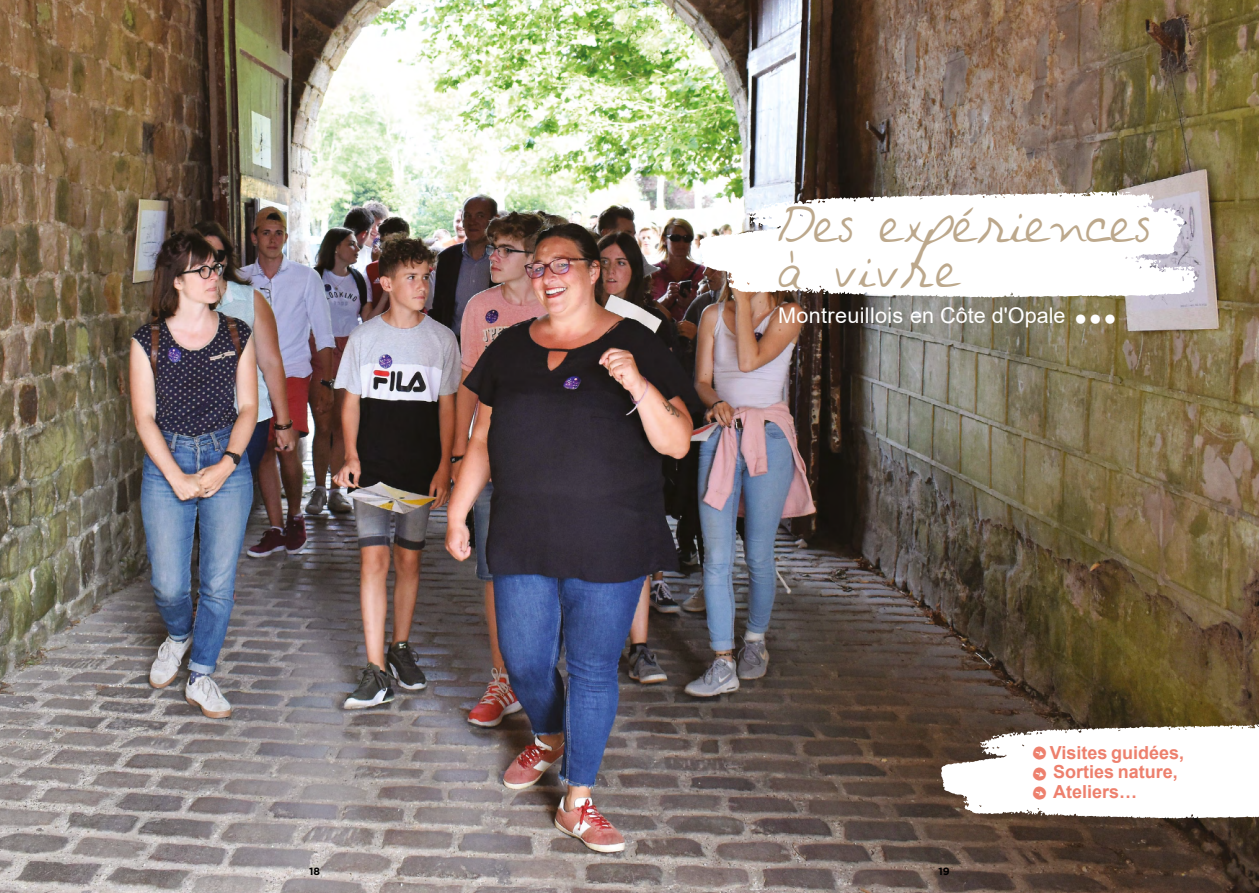
<style>
.page{position:relative;width:1259px;height:893px;background:#fff}
.page>*{position:absolute;margin:0;border:0;box-sizing:border-box;transform-origin:0 0}
.t1{font:42px/45px "Avantque...";letter-spacing:-.03em;color:#bca88c}
.t2{font:21.6px "Arial";letter-spacing:.015em;color:#fff}
.t3{font:700 18px "Arial";color:#ed806d}
.t4{font:700 10.5px "Gotham HTF";color:#000}
</style>
<div class="page">
<img style="left:0;top:0;width:1259px;height:893px">
<svg style="left:699px;top:191px;width:498px;height:107px"></svg>
<svg style="left:1187px;top:266px;width:7px;height:4px"></svg>
<svg style="left:805px;top:200px;width:6px;height:3px"></svg>
<svg style="left:1125px;top:191px;width:5px;height:3px"></svg>
<svg style="left:1153px;top:260px;width:8px;height:3px"></svg>
<svg style="left:763px;top:203px;width:9px;height:5px"></svg>
<svg style="left:1076px;top:314px;width:9px;height:10px"></svg>
<svg style="left:1091px;top:314px;width:23px;height:10px"></svg>
<svg style="left:941px;top:724px;width:318px;height:95px"></svg>
<h1 class="t1" style="left:778px;top:205px;width:372px">Des expériences à vivre</h1>
<p class="t2" style="left:778px;top:300px;width:289px">Montreuillois en Côte d'Opale</p>
<p class="t4" style="left:309px;top:865px;width:13px">18</p>
<p class="t4" style="left:938px;top:865px;width:13px">19</p>
<p class="t3" style="left:1049px;top:740px;width:136px">Visites guidées,</p>
<p class="t3" style="left:1053px;top:759px;width:126px">Sorties nature,</p>
<p class="t3" style="left:1053px;top:779px;width:86px">Ateliers…</p>
</div>
